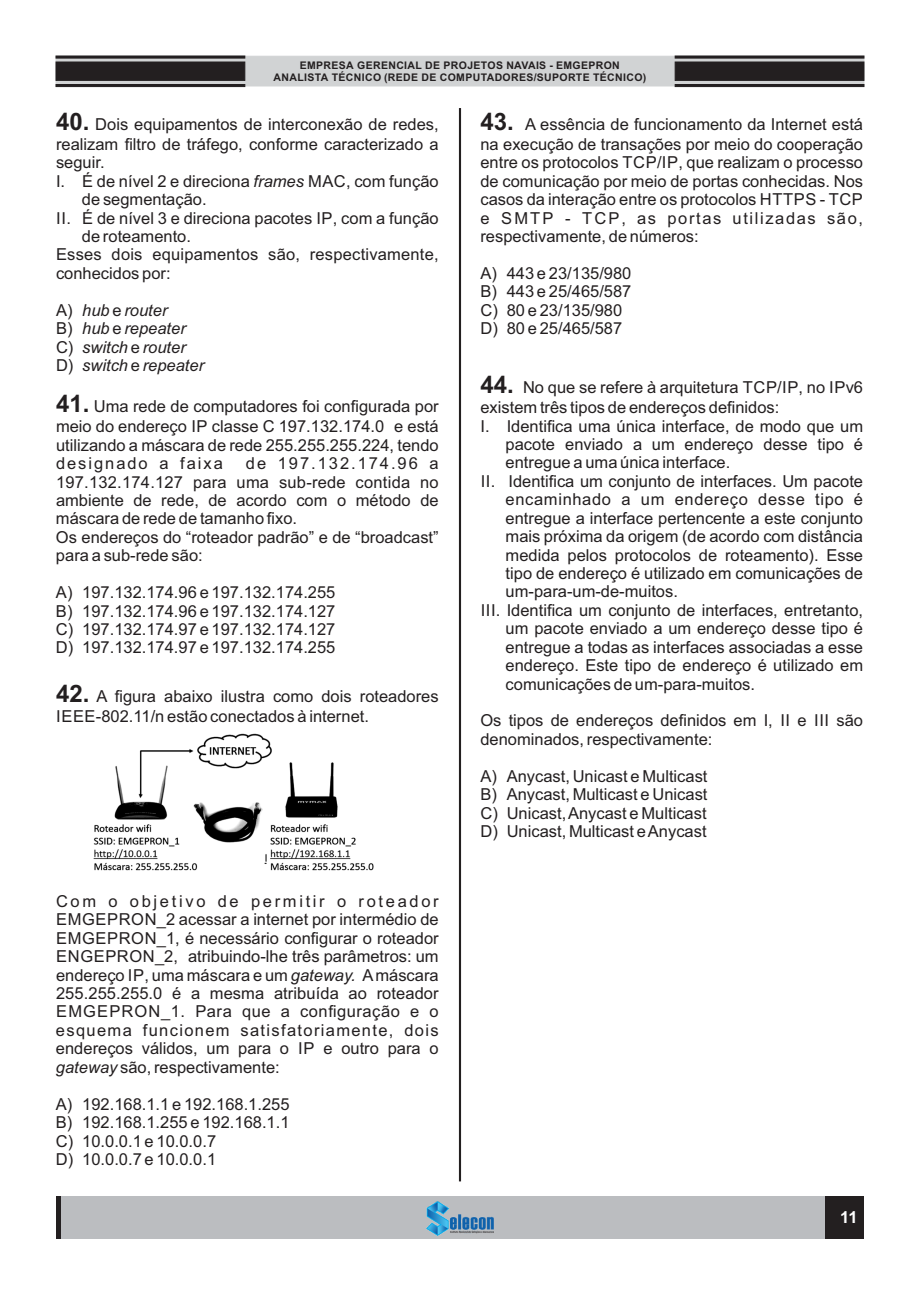
<style>
.page{position:relative;width:920px;height:1290px;background:#fff}
.page>*{position:absolute;margin:0;border:0;box-sizing:border-box;transform-origin:0 0}
.t1{font:16.5px/18.5px "Arial";color:#231f20}
.t2{font:italic 16.5px/18.5px "Arial";color:#231f20}
.t3{font:16.5px "Arial";letter-spacing:.04em;color:#231f20}
.t4{font:700 16.5px "Arial";color:#fff}
.t5{font:700 10.5px/11.7px "Arial";letter-spacing:.035em;color:#231f20;text-align:center}
.s1{font-weight:700;font-size:24px}
.s2{font-style:italic}
.s3{font-style:normal}
</style>
<div class="page">
<hr style="left:459px;top:108px;width:2px;height:1073px;background:#231f20">
<img style="left:93px;top:733px;width:281px;height:138px">
<div style="left:56px;top:1196px;width:808px;height:42px;background:#bbbdc0"></div>
<img style="left:426px;top:1201px;width:68px;height:34px">
<div style="left:56px;top:1196px;width:5px;height:42px;background:#231f20"></div>
<div style="left:826px;top:1196px;width:38px;height:42px;background:#231f20"></div>
<svg style="left:55px;top:55px;width:810px;height:32px;background:#929192"></svg>
<p class="t5" style="left:274px;top:61px;width:374px">EMPRESA GERENCIAL DE PROJETOS NAVAIS - EMGEPRON<br>ANALISTA TÉCNICO (REDE DE COMPUTADORES/SUPORTE TÉCNICO)</p>
<p class="t1" style="left:56px;top:116px;width:384px;line-height:20px"><span class="s1">40.</span> Dois equipamentos de interconexão de redes, realizam filtro de tráfego, conforme caracterizado a</p>
<p class="t1" style="left:56px;top:155px;width:50px">seguir.</p>
<p class="t1" style="left:56px;top:173px;width:384px">I. É de nível 2 e direciona <span class="s2">frames</span> MAC, com função</p>
<p class="t1" style="left:82px;top:192px;width:126px">de segmentação.</p>
<p class="t1" style="left:56px;top:210px;width:384px">II. É de nível 3 e direciona pacotes IP, com a função</p>
<p class="t1" style="left:82px;top:228px;width:111px">de roteamento.</p>
<p class="t1" style="left:56px;top:247px;width:384px">Esses dois equipamentos são, respectivamente,</p>
<p class="t1" style="left:56px;top:265px;width:116px">conhecidos por:</p>
<p class="t2" style="left:56px;top:302px;width:150px"><span class="s3">A)</span> hub <span class="s3">e</span> router<br><span class="s3">B)</span> hub <span class="s3">e</span> repeater<br><span class="s3">C)</span> switch <span class="s3">e</span> router<br><span class="s3">D)</span> switch <span class="s3">e</span> repeater</p>
<p class="t1" style="left:56px;top:398px;width:384px;line-height:20px"><span class="s1">41.</span> Uma rede de computadores foi configurada por meio do endereço IP classe C 197.132.174.0 e está</p>
<p class="t1" style="left:56px;top:437px;width:384px">utilizando a máscara de rede 255.255.255.224, tendo designado a faixa</p>
<p class="t1" style="left:56px;top:456px;width:384px;text-indent:190px">de 197.132.174.96 a 197.132.174.127 para uma sub-rede contida no ambiente de rede, de acordo com o método de máscara de rede de tamanho fixo.<br>Os endereços do “roteador padrão” e de “broadcast” para a sub-rede são:</p>
<p class="t1" style="left:56px;top:585px;width:281px;text-align:justify">A) 197.132.174.96 e 197.132.174.255<br>B) 197.132.174.96 e 197.132.174.127<br>C) 197.132.174.97 e 197.132.174.127<br>D) 197.132.174.97 e 197.132.174.255</p>
<p class="t1" style="left:56px;top:688px;width:384px;line-height:20px"><span class="s1">42.</span> A figura abaixo ilustra como dois roteadores<br>IEEE-802.11/n estão conectados à internet.</p>
<p class="t1" style="left:56px;top:893px;width:384px;text-align:justify">Com o objetivo de permitir o roteador EMGEPRON_2 acessar a internet por intermédio de EMGEPRON_1, é necessário configurar o roteador ENGEPRON_2, atribuindo-lhe três parâmetros: um endereço IP, uma máscara e um <span class="s2">gateway.</span> Amáscara 255.255.255.0 é a mesma atribuída ao roteador EMGEPRON_1. Para que a configuração e o esquema funcionem satisfatoriamente, dois endereços válidos, um para o IP e outro para o <span class="s2">gateway</span> são, respectivamente:</p>
<p class="t1" style="left:56px;top:1096px;width:235px">A) 192.168.1.1 e 192.168.1.255<br>B) 192.168.1.255 e 192.168.1.1<br>C) 10.0.0.1 e 10.0.0.7<br>D) 10.0.0.7 e 10.0.0.1</p>
<p class="t1" style="left:480px;top:116px;width:384px;line-height:20px"><span class="s1">43.</span> A essência de funcionamento da Internet está na execução de transações por meio do cooperação</p>
<p class="t1" style="left:480px;top:155px;width:384px;text-align:justify">entre os protocolos TCP/IP, que realizam o processo de comunicação por meio de portas conhecidas. Nos casos da interação entre os protocolos HTTPS - TCP e SMTP - TCP, as portas utilizadas são, respectivamente, de números:</p>
<p class="t1" style="left:480px;top:265px;width:153px">A) 443 e 23/135/980<br>B) 443 e 25/465/587<br>C) 80 e 23/135/980<br>D) 80 e 25/465/587</p>
<p class="t1" style="left:480px;top:379px;width:384px;line-height:20px"><span class="s1">44.</span> No que se refere à arquitetura TCP/IP, no IPv6 existem três tipos de endereços definidos:</p>
<p class="t1" style="left:480px;top:418px;width:384px">I. Identifica uma única interface, de modo que um</p>
<p class="t1" style="left:506px;top:436px;width:359px">pacote enviado a um endereço desse tipo é</p>
<p class="t1" style="left:506px;top:455px;width:226px">entregue a uma única interface.</p>
<p class="t1" style="left:481px;top:473px;width:384px">II. Identifica um conjunto de interfaces. Um pacote</p>
<p class="t3" style="left:506px;top:493px;width:359px">encaminhado a um endereço desse tipo é</p>
<p class="t1" style="left:506px;top:510px;width:359px">entregue a interface pertencente a este conjunto</p>
<p class="t1" style="left:506px;top:529px;width:359px">mais próxima da origem (de acordo com distância</p>
<p class="t1" style="left:506px;top:547px;width:359px">medida pelos protocolos de roteamento). Esse</p>
<p class="t1" style="left:506px;top:565px;width:359px">tipo de endereço é utilizado em comunicações de</p>
<p class="t1" style="left:506px;top:584px;width:174px">um-para-um-de-muitos.</p>
<p class="t1" style="left:481px;top:602px;width:384px">III. Identifica um conjunto de interfaces, entretanto,</p>
<p class="t1" style="left:506px;top:621px;width:359px">um pacote enviado a um endereço desse tipo é</p>
<p class="t1" style="left:506px;top:639px;width:359px">entregue a todas as interfaces associadas a esse</p>
<p class="t1" style="left:506px;top:658px;width:359px">endereço. Este tipo de endereço é utilizado em</p>
<p class="t1" style="left:506px;top:676px;width:251px">comunicações de um-para-muitos.</p>
<p class="t1" style="left:480px;top:713px;width:384px">Os tipos de endereços definidos em I, II e III são denominados, respectivamente:</p>
<p class="t1" style="left:480px;top:768px;width:229px;text-align:justify">A) Anycast, Unicast e Multicast B) Anycast, Multicast e Unicast C) Unicast, Anycast e Multicast D) Unicast, Multicast e Anycast</p>
<p class="t4" style="left:840px;top:1211px;width:19px">11</p>
</div>
